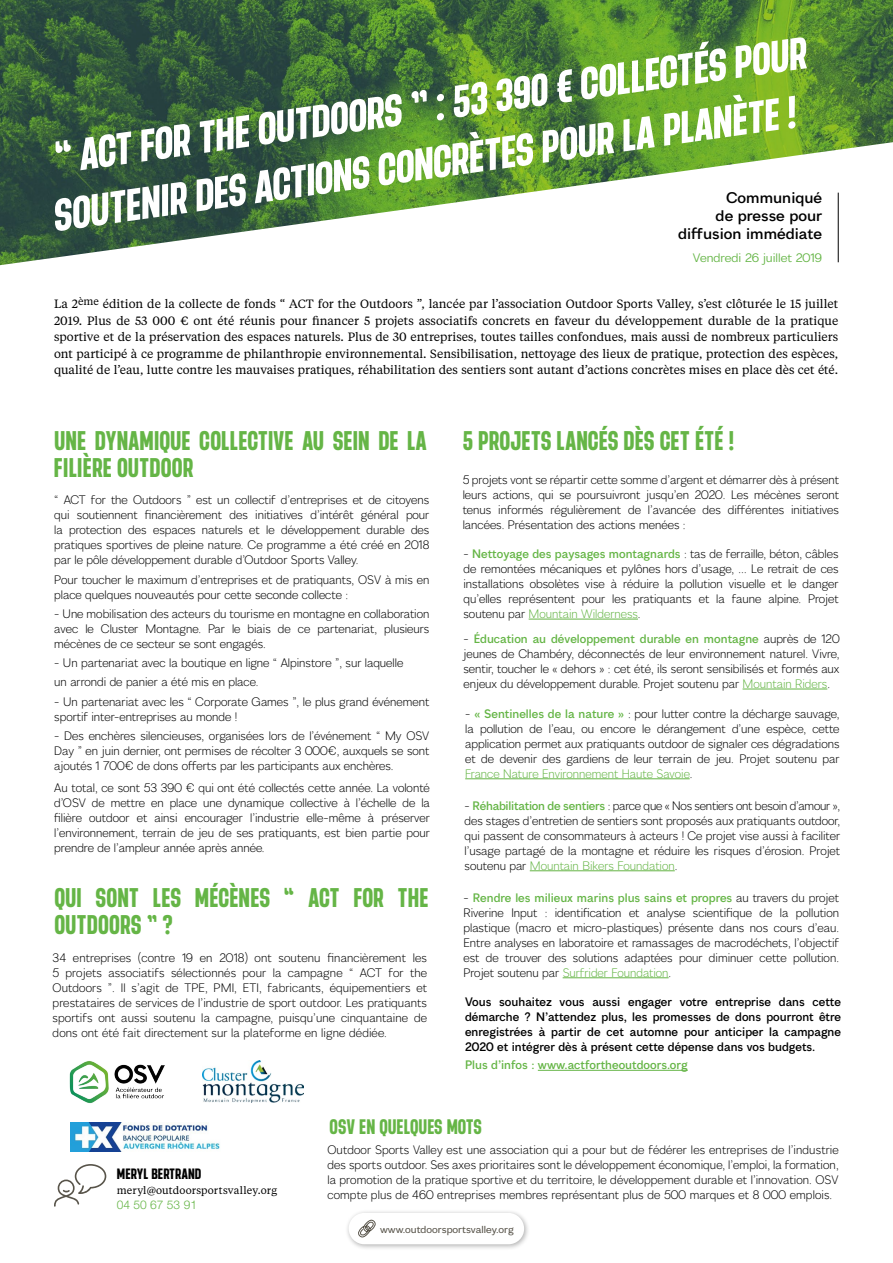
<style>
.page{position:relative;width:893px;height:1263px;background:#fff}
.page>*{position:absolute;margin:0;border:0;box-sizing:border-box;transform-origin:0 0}
.t1{font:700 extra-condensed 45px/57px "Manual";color:#fff}
.t2{font:700 extra-condensed 27px/27px "Manual";color:#65b546;scale:.95 1}
.t3{font:700 extra-condensed 21px "Manual";color:#65b546;scale:.95 1}
.t4{font:600 15px/18px "Landea Sharp";color:#000;text-align:right}
.t5{font:700 extra-condensed 15px "Manual";color:#000}
.t6{font:300 12px/15px "Landea Sharp";color:#000;text-align:justify;scale:.95 1}
.t7{font:12px/16.5px "Tiempos Text";color:#000;text-align:justify}
.t8{font:600 12px/15px "Landea Sharp";color:#000;text-align:justify;scale:.95 1}
.t9{font:600 12px "Landea Sharp";color:#65b546;scale:.95 1}
.t10{font:12px "Landea Sharp";color:#65b546}
.t11{font:300 12px "Helvetica Neue LT Std";color:#65b546}
.t12{font:10.5px "Tiempos Text";letter-spacing:.015em;color:#000}
.t13{font:500 9.9px "Landea Sharp";color:#58544a}
.s1{font-weight:600;color:#65b546}
.s2{color:#65b546}
</style>
<div class="page">
<img style="left:0;top:0;width:893px;height:265px">
<hr style="left:838px;top:193px;width:1px;height:69px;background:#000">
<svg style="left:54px;top:1164px;width:52px;height:43px"></svg>
<div style="left:345px;top:1209px;width:185px;height:41px;background:#000;opacity:.3"></div>
<div style="left:349px;top:1213px;width:175px;height:31px;background:#fff;border-radius:16px"></div>
<svg style="left:358px;top:1219px;width:18px;height:19px"></svg>
<hr style="left:563px;top:977px;width:106px;height:1px;background:#65b546">
<hr style="left:465px;top:778px;width:225px;height:1px;background:#65b546">
<hr style="left:530px;top:870px;width:145px;height:1px;background:#65b546">
<hr style="left:529px;top:619px;width:109px;height:1px;background:#65b546">
<hr style="left:743px;top:689px;width:84px;height:1px;background:#65b546">
<img style="left:202px;top:1060px;width:102px;height:42px">
<img style="left:69px;top:1061px;width:96px;height:43px">
<hr style="left:538px;top:1070px;width:150px;height:1px;background:#65b546">
<img style="left:70px;top:1122px;width:150px;height:29px">
<h1 class="t1" style="left:40px;top:133px;width:737px;rotate:-8deg">“ ACT FOR THE OUTDOORS ” : 53 390 € CO LLECT ÉS POUR<br>SOUTE</h1>
<h1 class="t1" style="left:135px;top:177px;width:664px;rotate:-8deg">NIRDES ACT IONSCO NCR ÈTES POUR LA PLANÈTE !</h1>
<p class="t4" style="left:678px;top:189px;width:146px">Communiqué<br>de presse pour diffusion immédiate</p>
<p class="t10" style="left:693px;top:251px;width:131px">Vendredi 26 juillet 2019</p>
<p class="t7" style="left:54px;top:295px;width:786px">La 2<sup>ème</sup> édition de la collecte de fonds “ ACT for the Outdoors ”, lancée par l’association Outdoor Sports Valley, s’est clôturée le 15 juillet 2019. Plus de 53 000 € ont été réunis pour financer 5 projets associatifs concrets en faveur du développement durable de la pratique sportive et de la préservation des espaces naturels. Plus de 30 entreprises, toutes tailles confondues, mais aussi de nombreux particuliers ont participé à ce programme de philanthropie environnemental. Sensibilisation, nettoyage des lieux de pratique, protection des espèces, qualité de l’eau, lutte contre les mauvaises pratiques, réhabilitation des sentiers sont autant d’actions concrètes mises en place dès cet été.</p>
<h2 class="t2" style="left:54px;top:428px;width:394px">UNE DYNAMIQUE COLLECTIVE AU SEIN DE LA<br>FILIÈRE OUTDOOR</h2>
<p class="t6" style="left:54px;top:492px;width:396px">“ ACT for the Outdoors ” est un collectif d’entreprises et de citoyens qui soutiennent financièrement des initiatives d’intérêt général pour la protection des espaces naturels et le développement durable des pratiques sportives de pleine nature. Ce programme a été créé en 2018 par le pôle développement durable d’Outdoor Sports Valley.</p>
<p class="t6" style="left:54px;top:572px;width:396px">Pour toucher le maximum d’entreprises et de pratiquants, OSV à mis en place quelques nouveautés pour cette seconde collecte :</p>
<p class="t6" style="left:54px;top:606px;width:396px">- Une mobilisation des acteurs du tourisme en montagne en collaboration avec le Cluster Montagne. Par le biais de ce partenariat, plusieurs mécènes de ce secteur se sont engagés.</p>
<p class="t6" style="left:54px;top:653px;width:369px;line-height:19.2px">- Un partenariat avec la boutique en ligne “ Alpinstore ”, sur laquelle un arrondi de panier a été mis en place.</p>
<p class="t6" style="left:54px;top:694px;width:396px">- Un partenariat avec les “ Corporate Games ”, le plus grand événement sportif inter-entreprises au monde !</p>
<p class="t6" style="left:54px;top:728px;width:396px">- Des enchères silencieuses, organisées lors de l’événement “ My OSV Day ” en juin dernier, ont permises de récolter 3 000€, auxquels se sont ajoutés 1 700€ de dons offerts par les participants aux enchères.</p>
<p class="t6" style="left:54px;top:780px;width:397px">Au total, ce sont 53 390 € qui ont été collectés cette année. La volonté d’OSV de mettre en place une dynamique collective à l’échelle de la filière outdoor et ainsi encourager l’industrie elle-même à préserver l’environnement, terrain de jeu de ses pratiquants, est bien partie pour prendre de l’ampleur année après année.</p>
<h2 class="t2" style="left:54px;top:885px;width:395px">QUI SONT LES MÉCÈNES “ ACT FOR THE<br>OUTDOORS ” ?</h2>
<p class="t6" style="left:53px;top:951px;width:396px">34 entreprises (contre 19 en 2018) ont soutenu financièrement les 5 projets associatifs sélectionnés pour la campagne “ ACT for the Outdoors ”. Il s’agit de TPE, PMI, ETI, fabricants, équipementiers et prestataires de services de l’industrie de sport outdoor. Les pratiquants sportifs ont aussi soutenu la campagne, puisqu’une cinquantaine de dons ont été fait directement sur la plateforme en ligne dédiée.</p>
<h2 class="t2" style="left:463px;top:428px;width:287px">5 PROJETS LANCÉS DÈS CET ÉTÉ !</h2>
<p class="t6" style="left:463px;top:472px;width:398px">5 projets vont se répartir cette somme d’argent et démarrer dès à présent leurs actions, qui se poursuivront jusqu’en 2020. Les mécènes seront tenus informés régulièrement de l’avancée des différentes initiatives lancées. Présentation des actions menées :</p>
<p class="t6" style="left:463px;top:546px;width:396px">- <span class="s1">Nettoyage des paysages montagnards</span> : tas de ferraille, béton, câbles de remontées mécaniques et pylônes hors d’usage, … Le retrait de ces installations obsolètes vise à réduire la pollution visuelle et le danger qu’elles représentent pour les pratiquants et la faune alpine. Projet soutenu par <span class="s2">Mountain Wilderness</span>.</p>
<p class="t6" style="left:463px;top:631px;width:397px">- <span class="s1">Éducation au développement durable en montagne</span> auprès de 120 jeunes de Chambéry, déconnectés de leur environnement naturel. Vivre, sentir, toucher le « dehors » : cet été, ils seront sensibilisés et formés aux enjeux du développement durable. Projet soutenu par <span class="s2">Mountain Riders</span>.</p>
<p class="t6" style="left:465px;top:706px;width:396px">- <span class="s1">« Sentinelles de la nature »</span> : pour lutter contre la décharge sauvage, la pollution de l’eau, ou encore le dérangement d’une espèce, cette application permet aux pratiquants outdoor de signaler ces dégradations et de devenir des gardiens de leur terrain de jeu. Projet soutenu par <span class="s2">France Nature Environnement Haute Savoie</span>.</p>
<p class="t6" style="left:465px;top:798px;width:397px">- <span class="s1">Réhabilitation de sentiers</span> : parce que « Nos sentiers ont besoin d’amour », des stages d’entretien de sentiers sont proposés aux pratiquants outdoor, qui passent de consommateurs à acteurs ! Ce projet vise aussi à faciliter l’usage partagé de la montagne et réduire les risques d’érosion. Projet soutenu par <span class="s2">Mountain Bikers Foundation</span>.</p>
<p class="t6" style="left:463px;top:890px;width:397px">- <span class="s1">Rendre les milieux marins plus sains et propres</span> au travers du projet Riverine Input : identification et analyse scientifique de la pollution plastique (macro et micro-plastiques) présente dans nos cours d’eau.<br>Entre analyses en laboratoire et ramassages de macrodéchets, l’objectif est de trouver des solutions adaptées pour diminuer cette pollution.<br>Projet soutenu par <span class="s2">Surfrider Foundation</span>.</p>
<p class="t8" style="left:465px;top:994px;width:397px">Vous souhaitez vous aussi engager votre entreprise dans cette démarche ? N’attendez plus, les promesses de dons pourront être enregistrées à partir de cet automne pour anticiper la campagne 2020 et intégrer dès à présent cette dépense dans vos budgets.</p>
<p class="t9" style="left:465px;top:1058px;width:236px">Plus d’infos : www.actfortheoutdoors.org</p>
<p class="t5" style="left:117px;top:1165px;width:48px">MERYL BERTRA</p>
<p class="t5" style="left:188px;top:1165px;width:14px">ND</p>
<p class="t12" style="left:117px;top:1183px;width:162px">meryl@outdoorsportsvalley.org</p>
<p class="t11" style="left:117px;top:1197px;width:82px">04 50 67 53 91</p>
<h3 class="t3" style="left:330px;top:1114px;width:162px">OSV EN QUELQUES MOTS</h3>
<p class="t6" style="left:327px;top:1142px;width:540px">Outdoor Sports Valley est une association qui a pour but de fédérer les entreprises de l’industrie des sports outdoor. Ses axes prioritaires sont le développement économique, l’emploi, la formation, la promotion de la pratique sportive et du territoire, le développement durable et l’innovation. OSV compte plus de 460 entreprises membres représentant plus de 500 marques et 8 000 emplois.</p>
<p class="t13" style="left:380px;top:1223px;width:135px">www.outdoorsportsvalley.org</p>
</div>
